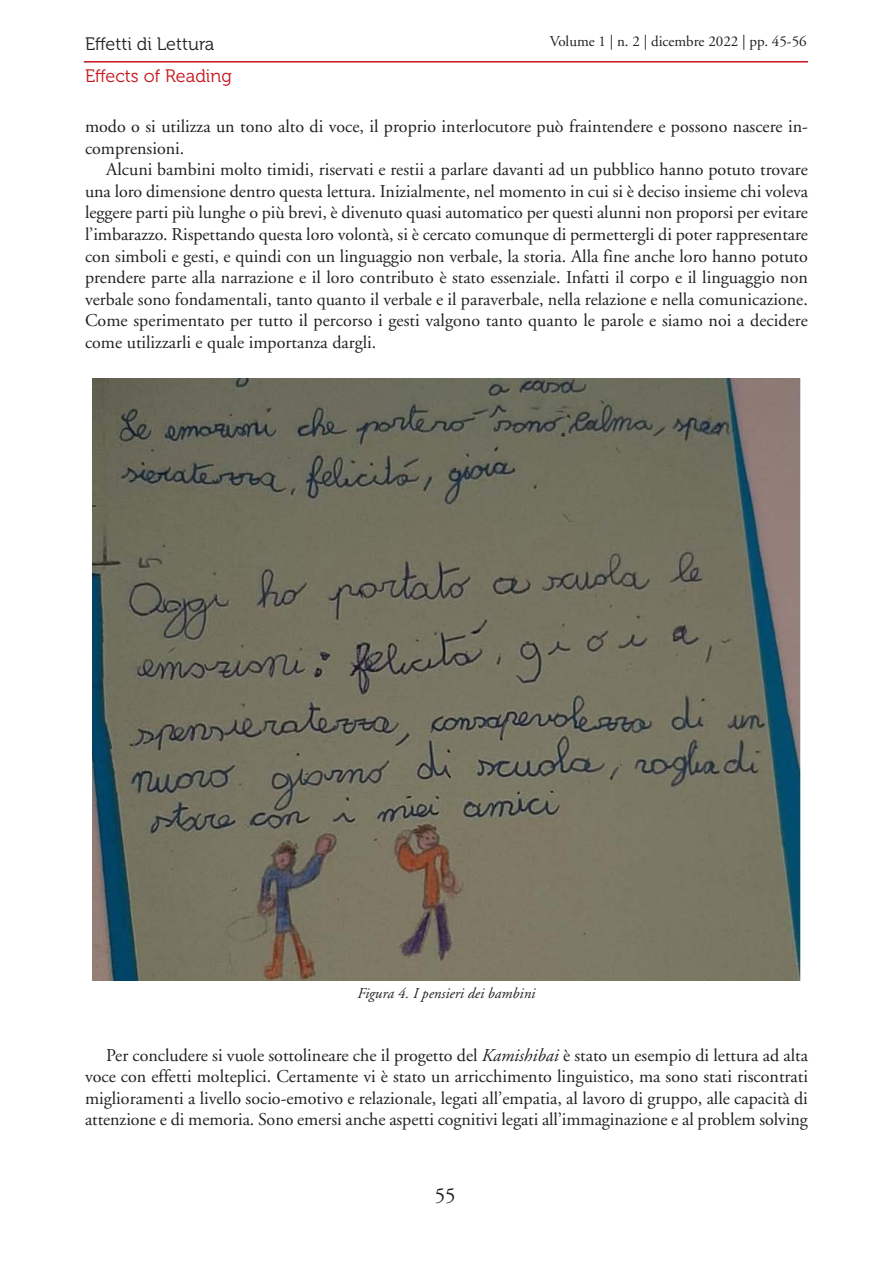
<style>
.page{position:relative;width:893px;height:1263px;background:#fff}
.page>*{position:absolute;margin:0;border:0;box-sizing:border-box;transform-origin:0 0}
.t1{font:21px "Adobe Garamond";color:#231f20}
.t2{font:18px/21.6px "Adobe Garamond";color:#231f20;text-align:justify}
.t3{font:18px "Museo 300";color:#231f20}
.t4{font:18px "Museo 300";color:#c6131b}
.t5{font:15px "Adobe Garamond";color:#231f20}
.t6{font:italic 15px "Adobe Garamond";color:#231f20}
.s1{font-style:italic}
</style>
<div class="page">
<img style="left:92px;top:378px;width:708px;height:602px">
<hr style="left:84px;top:61px;width:724px;height:2px;background:#c6131b">
<p class="t3" style="left:85px;top:37px;width:131px">Effetti di Lettura</p>
<p class="t5" style="left:550px;top:35px;width:258px">Volume 1 | n. 2 | dicembre 2022 | pp. 45-56</p>
<p class="t4" style="left:85px;top:69px;width:148px">Effects of Reading</p>
<p class="t2" style="left:85px;top:117px;width:724px">modo o si utilizza un tono alto di voce, il proprio interlocutore può fraintendere e possono nascere in&shy;comprensioni.</p>
<p class="t2" style="left:85px;top:160px;width:724px;text-indent:21px">Alcuni bambini molto timidi, riservati e restii a parlare davanti ad un pubblico hanno potuto trovare una loro dimensione dentro questa lettura. Inizialmente, nel momento in cui si è deciso insieme chi voleva leggere parti più lunghe o più brevi, è divenuto quasi automatico per questi alunni non proporsi per evitare l’imbarazzo. Rispettando questa loro volontà, si è cercato comunque di permettergli di poter rappresentare con simboli e gesti, e quindi con un linguaggio non verbale, la storia. Alla fine anche loro hanno potuto prendere parte alla narrazione e il loro contributo è stato essenziale. Infatti il corpo e il linguaggio non verbale sono fondamentali, tanto quanto il verbale e il paraverbale, nella relazione e nella comunicazione.<br>Come sperimentato per tutto il percorso i gesti valgono tanto quanto le parole e siamo noi a decidere come utilizzarli e quale importanza dargli.</p>
<p class="t6" style="left:358px;top:987px;width:179px">Figura 4. I pensieri dei bambini</p>
<p class="t2" style="left:85px;top:1046px;width:724px;text-indent:21px">Per concludere si vuole sottolineare che il progetto del <span class="s1">Kamishibai</span> è stato un esempio di lettura ad alta voce con effetti molteplici. Certamente vi è stato un arricchimento linguistico, ma sono stati riscontrati miglioramenti a livello socio-emotivo e relazionale, legati all’empatia, al lavoro di gruppo, alle capacità di attenzione e di memoria. Sono emersi anche aspetti cognitivi legati all’immaginazione e al problem solving</p>
<p class="t1" style="left:435px;top:1187px;width:22px">55</p>
</div>
